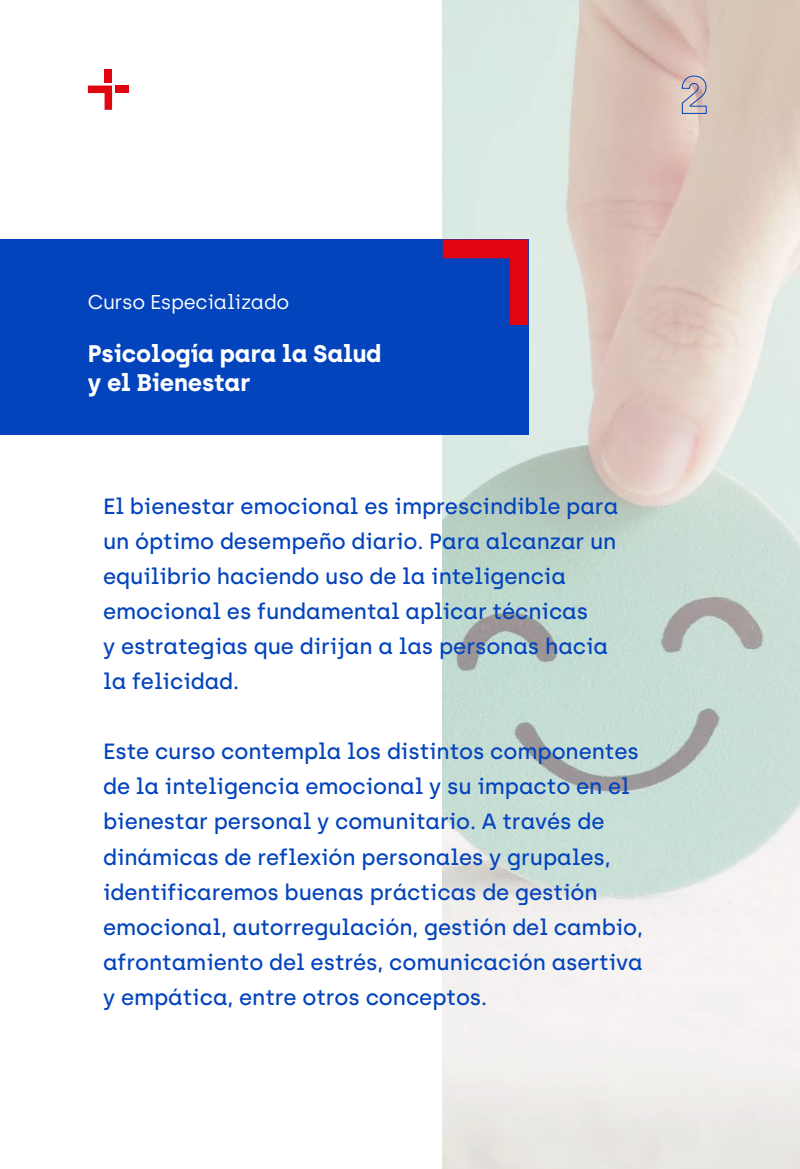
<style>
.page{position:relative;width:800px;height:1169px;background:#fff}
.page>*{position:absolute;margin:0;border:0;box-sizing:border-box;transform-origin:0 0}
.t1{font:700 24px/28.8px "Archia";letter-spacing:-.01em;color:#fff}
.t2{font:500 22px/35px "Archia";letter-spacing:-.005em;color:#0344bd}
.t3{font:20px "Archia";letter-spacing:-.015em;color:#fff}
</style>
<div class="page">
<svg style="left:443px;top:0;width:357px;height:1168px;background:#d8dbd4"></svg>
<div style="left:0;top:239px;width:528px;height:195px;background:#0344bd"></div>
<svg style="left:443px;top:239px;width:85px;height:86px"></svg>
<svg style="left:681px;top:75px;width:26px;height:39px"></svg>
<svg style="left:88px;top:86px;width:24px;height:24px"></svg>
<div style="left:105px;top:69px;width:7px;height:13px;background:#e10512"></div>
<div style="left:115px;top:86px;width:14px;height:7px;background:#e10512"></div>
<p class="t3" style="left:88px;top:290px;width:203px">Curso Especializado</p>
<p class="t1" style="left:88px;top:338px;width:295px">Psicología para la Salud y el Bienestar</p>
<p class="t2" style="left:103px;top:489px;width:517px">El bienestar emocional es imprescindible para un óptimo desempeño diario. Para alcanzar un equilibrio haciendo uso de la inteligencia emocional es fundamental aplicar técnicas<br>y estrategias que dirijan a las personas hacia la felicidad.</p>
<p class="t2" style="left:103px;top:734px;width:542px">Este curso contempla los distintos componentes de la inteligencia emocional y su impacto en el bienestar personal y comunitario. A través de dinámicas de reflexión personales y grupales, identificaremos buenas prácticas de gestión emocional, autorregulación, gestión del cambio, afrontamiento del estrés, comunicación asertiva y empática, entre otros conceptos.</p>
</div>
